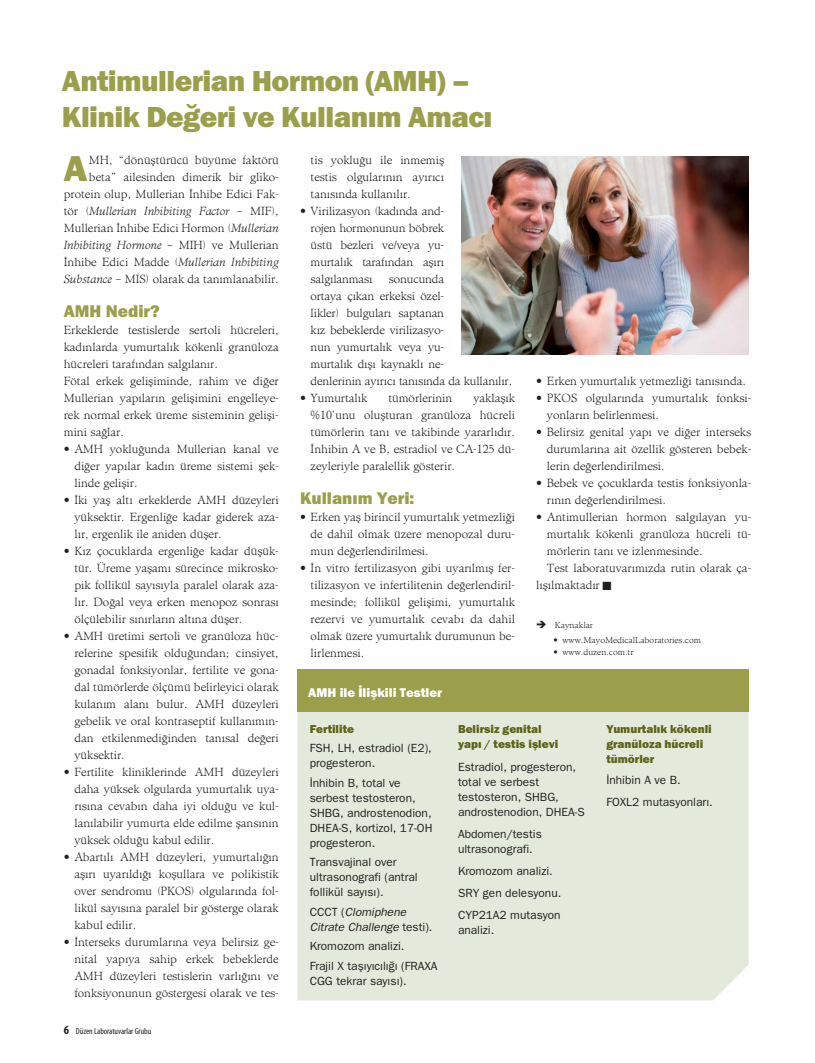
<style>
.page{position:relative;width:815px;height:1063px;background:#fff}
.page>*{position:absolute;margin:0;border:0;box-sizing:border-box;transform-origin:0 0}
.t1{font:800 37.38px "Franklin Gothic";color:#9b9f4b}
.t2{font:800 30px/36px "Franklin Gothic";letter-spacing:-.02em;color:#9b9f4b}
.t3{font:800 17.5px "Franklin Gothic";color:#9b9f4b}
.t4{font:800 13.12px "Franklin Gothic";color:#fff}
.t5{font:11.88px/17px "Admine";color:#231f20;text-align:justify}
.t6{font:100 11.88px/15px "Franklin Gothic";color:#231f20}
.t7{font:800 11.88px/15px "Franklin Gothic";color:#5e6218}
.t8{font:italic 100 11.88px/15px "Franklin Gothic";color:#231f20}
.t9{font:8.75px "Admine";color:#231f20}
.t10{font:condensed 8.75px "Myriad Pro";color:#231f20}
.s1{font-weight:300;font-style:italic}
.s2{font-weight:700;font-size:12.5px}
.s3{font-style:normal}
</style>
<div class="page">
<div style="left:297px;top:712px;width:452px;height:288px;background:#e3eadc"></div>
<div style="left:297px;top:670px;width:452px;height:42px;background:#9b9f4b"></div>
<img style="left:462px;top:156px;width:287px;height:199px">
<h2 class="t2" style="left:62px;top:65px;width:432px">Antimullerian Hormon (AMH) –<br>Klinik Değeri ve Kullanım Amacı</h2>
<p class="t5" style="left:64px;top:153px;width:216px;text-align:right">MH, “dönüştürücü büyüme faktörü beta” ailesinden dimerik bir gliko&shy;protein olup, Mullerian İnhibe Edici Fak&shy;tör (<span class="s1">Mullerian Inhibiting Factor</span> – MIF), Mullerian İnhibe Edici Hormon (<span class="s1">Mullerian Inhibiting Hormone</span> – MIH) ve Mullerian İnhibe Edici Madde (<span class="s1">Mullerian Inhibiting Substance</span> – MIS) olarak da tanımlanabilir.</p>
<h3 class="t3" style="left:64px;top:305px;width:98px">AMH Nedir?</h3>
<p class="t5" style="left:64px;top:323px;width:216px;text-align:left">Erkeklerde testislerde sertoli hücreleri, kadınlarda yumurtalık kökenli granüloza hücreleri tarafından salgılanır.<br>Fötal erkek gelişiminde, rahim ve diğer Mullerian yapıların gelişimini engelleye&shy;rek normal erkek üreme sisteminin gelişi&shy;mini sağlar.</p>
<p class="t5" style="left:74px;top:442px;width:206px;text-indent:-11px">• AMH yokluğunda Mullerian kanal ve diğer yapılar kadın üreme sistemi şek&shy;linde gelişir.</p>
<p class="t5" style="left:74px;top:493px;width:206px;text-indent:-11px">• İki yaş altı erkeklerde AMH düzeyleri yüksektir. Ergenliğe kadar giderek aza&shy;lır, ergenlik ile aniden düşer.</p>
<p class="t5" style="left:74px;top:544px;width:206px;text-indent:-11px">• Kız çocuklarda ergenliğe kadar düşük&shy;tür. Üreme yaşamı sürecince mikrosko&shy;pik follikül sayısıyla paralel olarak aza&shy;lır. Doğal veya erken menopoz sonrası ölçülebilir sınırların altına düşer.</p>
<p class="t5" style="left:74px;top:629px;width:206px;text-indent:-11px">• AMH üretimi sertoli ve granüloza hüc&shy;relerine spesifik olduğundan; cinsiyet, gonadal fonksiyonlar, fertilite ve gona&shy;dal tümörlerde ölçümü belirleyici olarak kulanım alanı bulur. AMH düzeyleri gebelik ve oral kontraseptif kullanımın&shy;dan etkilenmediğinden tanısal değeri yüksektir.</p>
<p class="t5" style="left:74px;top:765px;width:206px;text-indent:-11px">• Fertilite kliniklerinde AMH düzeyleri daha yüksek olgularda yumurtalık uya&shy;rısına cevabın daha iyi olduğu ve kul&shy;lanılabilir yumurta elde edilme şansının yüksek olduğu kabul edilir.</p>
<p class="t5" style="left:74px;top:850px;width:206px;text-indent:-11px">• Abartılı AMH düzeyleri, yumurtalığın aşırı uyarıldığı koşullara ve polikistik over sendromu (PKOS) olgularında fol&shy;likül sayısına paralel bir gösterge olarak kabul edilir.</p>
<p class="t5" style="left:74px;top:935px;width:206px;text-indent:-11px">• İnterseks durumlarına veya belirsiz ge&shy;nital yapıya sahip erkek bebeklerde AMH düzeyleri testislerin varlığını ve fonksiyonunun göstergesi olarak ve tes-</p>
<h1 class="t1" style="left:64px;top:155px;width:25px">A</h1>
<p class="t10" style="left:64px;top:1028px;width:89px"><span class="s2">6</span> Düzen Laboratuvarlar Grubu</p>
<p class="t5" style="left:311px;top:153px;width:135px">tis yokluğu ile inmemiş testis olgularının ayırıcı tanısında kullanılır.</p>
<p class="t5" style="left:311px;top:204px;width:135px;text-indent:-11px">• Virilizasyon (kadında and&shy;rojen hormonunun böbrek üstü bezleri ve/veya yu&shy;murtalık tarafından aşırı salgılanması</p>
<p class="t5" style="left:311px;top:272px;width:203px;text-align:left;text-indent:78px">sonucunda<br>ortaya çıkan erkeksi özel-<br>likler) bulguları saptanan<br>kız bebeklerde virilizasyo-<br>nun yumurtalık veya yu-<br>murtalık dışı kaynaklı ne-<br>denlerinin ayırıcı tanısında da kullanılır.</p>
<p class="t5" style="left:300px;top:391px;width:69px">• Yumurtalık</p>
<p class="t5" style="left:388px;top:391px;width:66px">tümörlerinin</p>
<p class="t5" style="left:311px;top:391px;width:206px;text-indent:163px">yaklaşık %10’unu oluşturan granüloza hücreli tümörlerin tanı ve takibinde yararlıdır.<br>İnhibin A ve B, estradiol ve CA-125 dü&shy;zeyleriyle paralellik gösterir.</p>
<h3 class="t3" style="left:300px;top:492px;width:116px">Kullanım Yeri:</h3>
<p class="t5" style="left:311px;top:510px;width:206px;text-indent:-11px">• Erken yaş birincil yumurtalık yetmezliği de dahil olmak üzere menopozal duru&shy;mun değerlendirilmesi.</p>
<p class="t5" style="left:311px;top:561px;width:206px;text-indent:-11px">• İn vitro fertilizasyon gibi uyarılmış fer&shy;tilizasyon ve infertilitenin değerlendiril&shy;mesinde; follikül gelişimi, yumurtalık rezervi ve yumurtalık cevabı da dahil olmak üzere yumurtalık durumunun be&shy;lirlenmesi.</p>
<p class="t4" style="left:308px;top:688px;width:136px">AMH ile İlişkili Testler</p>
<p class="t5" style="left:536px;top:374px;width:211px">• Erken yumurtalık yetmezliği tanısında.</p>
<p class="t5" style="left:547px;top:391px;width:206px;text-indent:-11px">• PKOS olgularında yumurtalık fonksi&shy;yonların belirlenmesi.</p>
<p class="t5" style="left:547px;top:425px;width:206px;text-indent:-11px">• Belirsiz genital yapı ve diğer interseks durumlarına ait özellik gösteren bebek&shy;lerin değerlendirilmesi.</p>
<p class="t5" style="left:547px;top:476px;width:206px;text-indent:-11px">• Bebek ve çocuklarda testis fonksiyonla&shy;rının değerlendirilmesi.</p>
<p class="t5" style="left:536px;top:510px;width:216px">• Antimullerian hormon salgılayan yu-</p>
<p class="t5" style="left:547px;top:527px;width:206px">murtalık kökenli granüloza hücreli tü-</p>
<p class="t5" style="left:547px;top:544px;width:157px">mörlerin tanı ve izlenmesinde.</p>
<p class="t5" style="left:547px;top:561px;width:206px">Test laboratuvarımızda rutin olarak ça-</p>
<p class="t5" style="left:536px;top:578px;width:77px">lışılmaktadır ■</p>
<p class="t9" style="left:555px;top:622px;width:40px">Kaynaklar</p>
<p class="t9" style="left:554px;top:637px;width:149px">• www.MayoMedicalLaboratories.com</p>
<p class="t9" style="left:554px;top:649px;width:81px">• www.duzen.com.tr</p>
<p class="t7" style="left:310px;top:723px;width:46px">Fertilite</p>
<p class="t6" style="left:310px;top:741px;width:124px">FSH, LH, estradiol (E2), progesteron.</p>
<p class="t6" style="left:310px;top:776px;width:124px">İnhibin B, total ve serbest testosteron,<br>SHBG, androstenodion,<br>DHEA-S, kortizol, 17-OH progesteron.</p>
<p class="t6" style="left:310px;top:856px;width:110px">Transvajinal over ultrasonografi (antral follikül sayısı).</p>
<p class="t8" style="left:310px;top:905px;width:124px"><span class="s3">CCCT (</span>Clomiphene<br>Citrate Challenge <span class="s3">testi).</span></p>
<p class="t6" style="left:310px;top:938px;width:129px;line-height:19.6px">Kromozom analizi.<br>Frajil X taşıyıcılığı (FRAXA</p>
<p class="t6" style="left:310px;top:975px;width:98px">CGG tekrar sayısı).</p>
<p class="t7" style="left:458px;top:723px;width:102px">Belirsiz genital yapı / testis işlevi</p>
<p class="t6" style="left:458px;top:760px;width:128px">Estradiol, progesteron, total ve serbest testosteron, SHBG, androstenodion, DHEA-S</p>
<p class="t6" style="left:458px;top:827px;width:85px">Abdomen/testis ultrasonografi.</p>
<p class="t6" style="left:458px;top:861px;width:105px;line-height:22.1px">Kromozom analizi.<br>SRY gen delesyonu.<br>CYP21A2 mutasyon</p>
<p class="t6" style="left:458px;top:924px;width:38px">analizi.</p>
<p class="t7" style="left:606px;top:723px;width:107px">Yumurtalık kökenli granüloza hücreli tümörler</p>
<p class="t6" style="left:606px;top:770px;width:108px;line-height:22.1px">İnhibin A ve B.<br>FOXL2 mutasyonları.</p>
</div>
